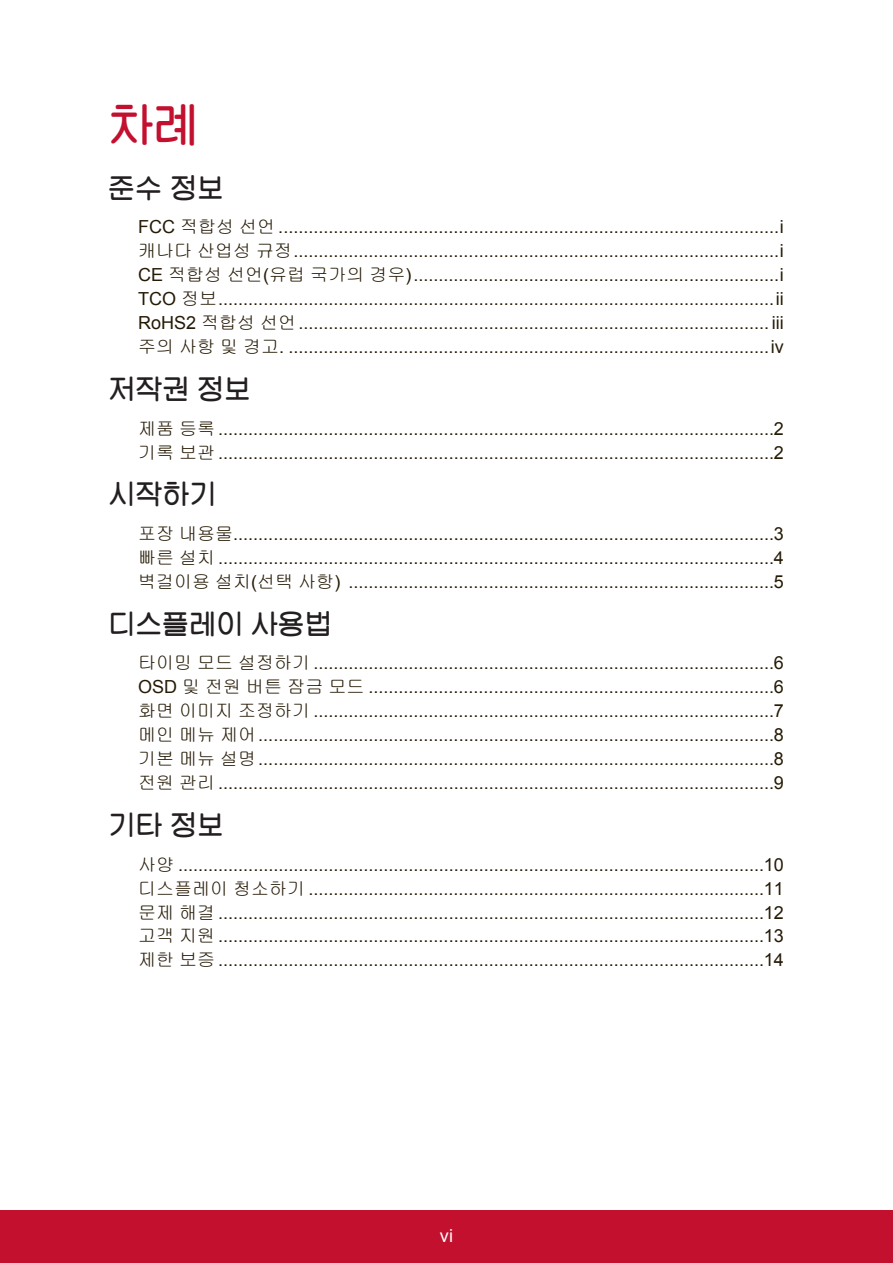
<style>
.page{position:relative;width:893px;height:1263px;background:#fff}
.page>*{position:absolute;margin:0;border:0;box-sizing:border-box;transform-origin:0 0}
.t1{font:45px "Tae Gulim";color:#c3102f}
.t2{font:27px "Tae Gulim";color:#231f20}
.t3{font:18px/24px "Arial";color:#251a05;text-align:justify}
.t4{font:18px "Arial";color:#fff}
.s1{font-family:"Gulim"}
</style>
<div class="page">
<div style="left:0;top:1210px;width:892px;height:53px;background:#c3102f"></div>
<h1 class="t1" style="left:108px;top:100px;width:91px">차례</h1>
<h2 class="t2" style="left:108px;top:173px;width:117px">준수 정보</h2>
<p class="t3" style="left:138px;top:215px;width:646px">FCC <span class="s1">적합성 선언</span> ....................................................................................................i <span class="s1">캐나다 산업성 규정</span> .................................................................................................i CE <span class="s1">적합성 선언</span>(<span class="s1">유럽 국가의 경우</span>) .........................................................................i TCO <span class="s1">정보</span> ...............................................................................................................ii RoHS2 <span class="s1">적합성 선언</span> .............................................................................................. iii <span class="s1">주의 사항 및 경고</span>. ................................................................................................iv</p>
<h2 class="t2" style="left:108px;top:374px;width:144px">저작권 정보</h2>
<p class="t3" style="left:138px;top:416px;width:646px"><span class="s1">제품 등록</span> ...............................................................................................................2 <span class="s1">기록 보관</span> ...............................................................................................................2</p>
<h2 class="t2" style="left:108px;top:479px;width:109px">시작하기</h2>
<p class="t3" style="left:138px;top:522px;width:646px"><span class="s1">포장 내용물</span> ............................................................................................................3 <span class="s1">빠른 설치</span> ...............................................................................................................4 <span class="s1">벽걸이용 설치</span>(<span class="s1">선택 사항</span>) .....................................................................................5</p>
<h2 class="t2" style="left:108px;top:609px;width:225px">디스플레이 사용법</h2>
<p class="t3" style="left:138px;top:651px;width:646px"><span class="s1">타이밍 모드 설정하기</span> ............................................................................................6<br>OSD <span class="s1">및 전원 버튼 잠금 모드</span> .................................................................................6 <span class="s1">화면 이미지 조정하기</span> ............................................................................................7 <span class="s1">메인 메뉴 제어</span> .......................................................................................................8 <span class="s1">기본 메뉴 설명</span> .......................................................................................................8 <span class="s1">전원 관리</span> ...............................................................................................................9</p>
<h2 class="t2" style="left:108px;top:810px;width:117px">기타 정보</h2>
<p class="t3" style="left:138px;top:852px;width:646px"><span class="s1">사양</span> .....................................................................................................................10 <span class="s1">디스플레이 청소하기</span> ...........................................................................................11 <span class="s1">문제 해결</span> .............................................................................................................12 <span class="s1">고객 지원</span> .............................................................................................................13 <span class="s1">제한 보증</span> .............................................................................................................14</p>
<p class="t4" style="left:440px;top:1223px;width:14px">vi</p>
</div>
